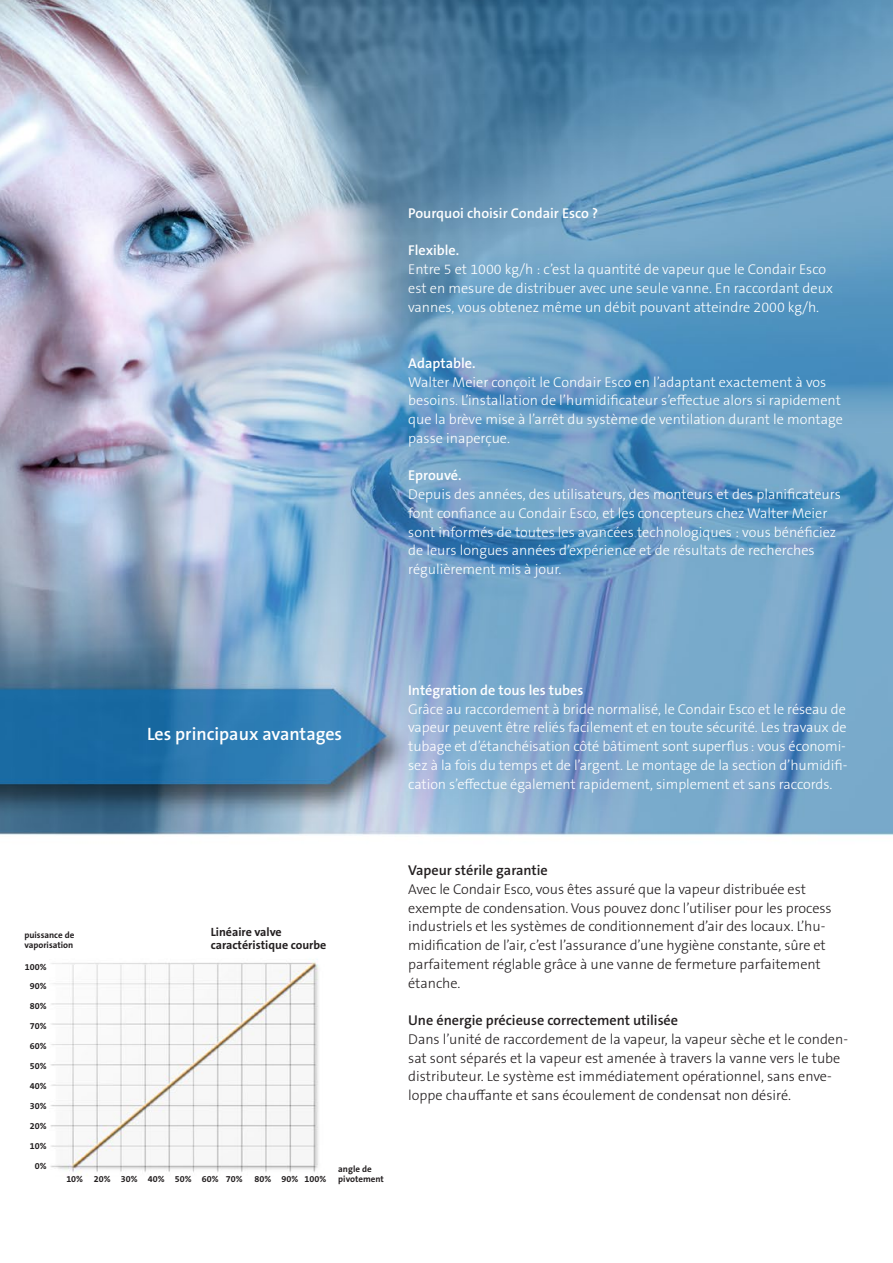
<style>
.page{position:relative;width:893px;height:1263px;background:#fff}
.page>*{position:absolute;margin:0;border:0;box-sizing:border-box;transform-origin:0 0}
.t1{font:600 18px "The Sans B W6";color:#fff}
.t2{font:300 14.25px/18.8px "The Sans B W3";color:#fff}
.t3{font:300 14.25px/18.8px "The Sans B W3";letter-spacing:-.005em;color:#231f20}
.t4{font:600 14.25px "The Sans B W6";color:#fff}
.t5{font:600 14.25px "The Sans B W6";color:#231f20}
.t6{font:700 12px/13.5px "The Sans B W7";color:#231f20}
.t7{font:700 9px/9.8px "The Sans B W7";color:#231f20}
</style>
<div class="page">
<img style="left:0;top:0;width:893px;height:1176px">
<p class="t4" style="left:408px;top:204px;width:192px">Pourquoi choisir Condair Esco ?</p>
<p class="t4" style="left:408px;top:241px;width:53px">Flexible.</p>
<p class="t2" style="left:408px;top:260px;width:427px">Entre 5 et 1000 kg/h : c’est la quantité de vapeur que le Condair Esco est en mesure de distribuer avec une seule vanne. En raccordant deux vannes, vous obtenez même un débit pouvant atteindre 2000 kg/h.</p>
<p class="t4" style="left:408px;top:354px;width:69px">Adaptable.</p>
<p class="t2" style="left:408px;top:372px;width:436px">Walter Meier conçoit le Condair Esco en l’adaptant exactement à vos besoins. L’installation de l’humidificateur s’effectue alors si rapidement que la brève mise à l’arrêt du système de ventilation durant le montage passe inaperçue.</p>
<p class="t4" style="left:408px;top:466px;width:55px">Eprouvé.</p>
<p class="t2" style="left:408px;top:485px;width:434px">Depuis des années, des utilisateurs, des monteurs et des planificateurs font confiance au Condair Esco, et les concepteurs chez Walter Meier sont informés de toutes les avancées technologiques : vous bénéficiez de leurs longues années d’expérience et de résultats de recherches régulièrement mis à jour.</p>
<p class="t1" style="left:147px;top:722px;width:197px">Les principaux avantages</p>
<p class="t4" style="left:408px;top:681px;width:177px">Intégration de tous les tubes</p>
<p class="t2" style="left:408px;top:700px;width:441px;text-align:justify">Grâce au raccordement à bride normalisé, le Condair Esco et le réseau de vapeur peuvent être reliés facilement et en toute sécurité. Les travaux de tubage et d’étanchéisation côté bâtiment sont superflus: vous économi&shy;sez à la fois du temps et de l’argent. Le montage de la section d’humidifi&shy;cation s’effectue également rapidement, simplement et sans raccords.</p>
<p class="t7" style="left:24px;top:930px;width:51px">puissance de vaporisation</p>
<p class="t6" style="left:211px;top:925px;width:117px">Linéaire valve caractéristique courbe</p>
<p class="t7" style="left:25px;top:962px;width:23px">100%</p>
<p class="t7" style="left:30px;top:981px;width:18px">90%</p>
<p class="t7" style="left:30px;top:1001px;width:18px">80%</p>
<p class="t7" style="left:30px;top:1021px;width:18px">70%</p>
<p class="t7" style="left:30px;top:1041px;width:18px">60%</p>
<p class="t7" style="left:30px;top:1061px;width:18px">50%</p>
<p class="t7" style="left:30px;top:1081px;width:18px">40%</p>
<p class="t7" style="left:30px;top:1101px;width:18px">30%</p>
<p class="t7" style="left:30px;top:1121px;width:18px">20%</p>
<p class="t7" style="left:30px;top:1141px;width:18px">10%</p>
<p class="t7" style="left:35px;top:1161px;width:13px">0%</p>
<p class="t7" style="left:66px;top:1174px;width:178px">10% 20% 30% 40% 50% 60% 70%</p>
<p class="t7" style="left:254px;top:1174px;width:73px">80% 90% 100%</p>
<p class="t7" style="left:338px;top:1164px;width:47px">angle de pivotement</p>
<p class="t5" style="left:408px;top:861px;width:141px">Vapeur stérile garantie</p>
<p class="t3" style="left:408px;top:880px;width:425px">Avec le Condair Esco, vous êtes assuré que la vapeur distribuée est exempte de condensation. Vous pouvez donc l’utiliser pour les process industriels et les systèmes de conditionnement d’air des locaux. L’hu&shy;midification de l’air, c’est l’assurance d’une hygiène constante, sûre et parfaitement réglable grâce à une vanne de fermeture parfaitement étanche.</p>
<p class="t5" style="left:408px;top:1011px;width:271px">Une énergie précieuse correctement utilisée</p>
<p class="t3" style="left:408px;top:1030px;width:441px">Dans l’unité de raccordement de la vapeur, la vapeur sèche et le conden&shy;sat sont séparés et la vapeur est amenée à travers la vanne vers le tube distributeur. Le système est immédiatement opérationnel, sans enve&shy;loppe chauffante et sans écoulement de condensat non désiré.</p>
</div>
